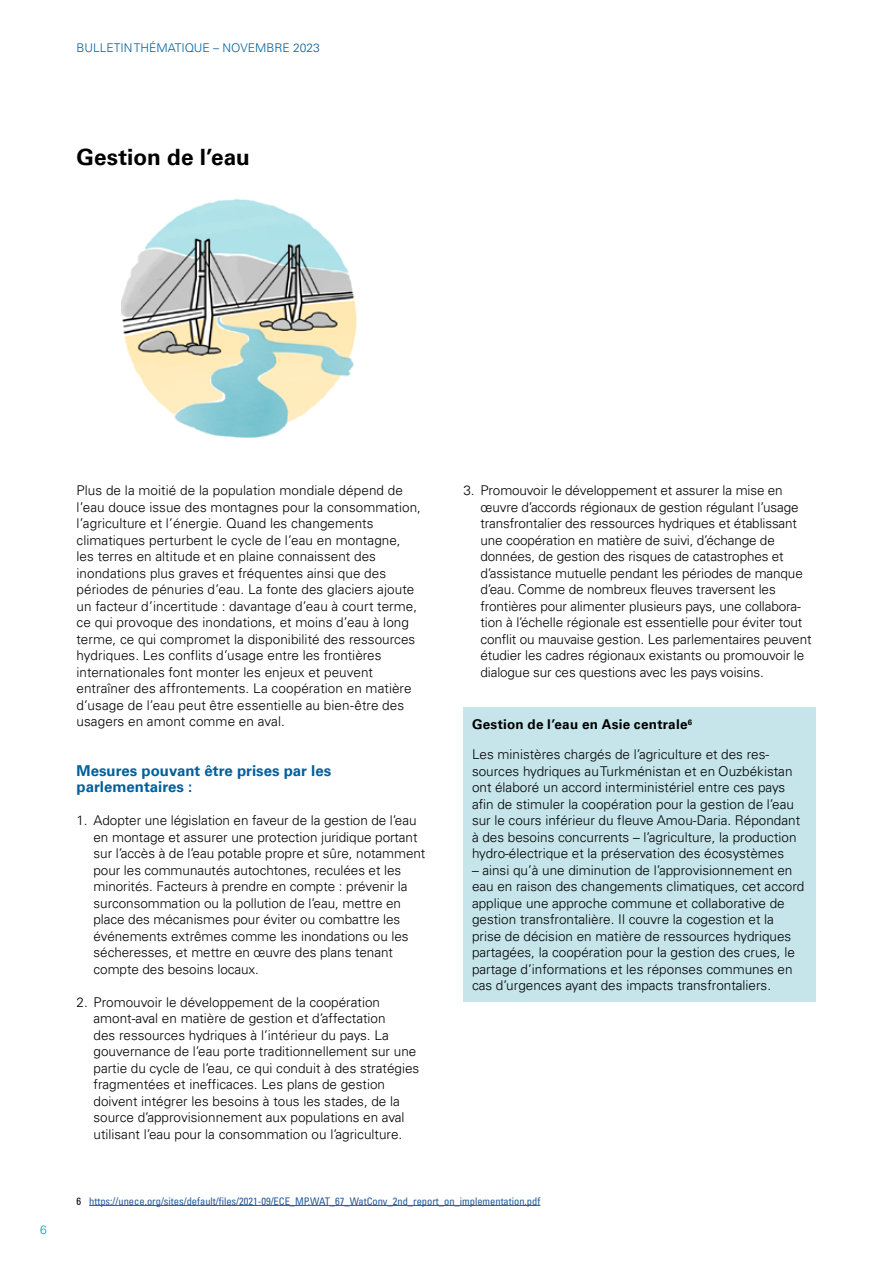
<style>
.page{position:relative;width:893px;height:1263px;background:#fff}
.page>*{position:absolute;margin:0;border:0;box-sizing:border-box;transform-origin:0 0}
.t1{font:700 22.5px "Univers";color:#000}
.t2{font:700 15px/16.5px "Univers";color:#005f9a}
.t3{font:300 13.5px/16.5px "Univers";color:#000}
.t4{font:700 13.5px "Univers";letter-spacing:.015em;color:#000}
.t5{font:300 12px "Univers";color:#005f9a}
.t6{font:300 12px "Univers";color:#00a4b7}
.t7{font:condensed 10.5px "Univers";color:#275b9b}
.s1{color:#000}
</style>
<div class="page">
<img style="left:121px;top:199px;width:236px;height:239px">
<div style="left:463px;top:708px;width:353px;height:29px;background:#c5e5eb"></div>
<div style="left:463px;top:724px;width:353px;height:30px;background:#c5e5eb"></div>
<div style="left:463px;top:741px;width:353px;height:260px;background:#c5e5eb"></div>
<hr style="left:89px;top:1205px;width:451px;height:1px;background:#275b9b">
<p class="t5" style="left:77px;top:40px;width:245px">BULLETIN THÉMATIQUE – NOVEMBRE 2023</p>
<h1 class="t1" style="left:77px;top:144px;width:175px">Gestion de l’eau</h1>
<p class="t6" style="left:40px;top:1222px;width:8px">6</p>
<p class="t3" style="left:77px;top:482px;width:346px">Plus de la moitié de la population mondiale dépend de l’eau douce issue des montagnes pour la consommation, l’agriculture et l’énergie. Quand les changements climatiques perturbent le cycle de l’eau en montagne, les terres en altitude et en plaine connaissent des inondations plus graves et fréquentes ainsi que des périodes de pénuries d’eau. La fonte des glaciers ajoute un facteur d’incertitude : davantage d’eau à court terme, ce qui provoque des inondations, et moins d’eau à long terme, ce qui compromet la disponibilité des ressources hydriques. Les conflits d’usage entre les frontières internationales font monter les enjeux et peuvent entraîner des affrontements. La coopération en matière d’usage de l’eau peut être essentielle au bien-être des usagers en amont comme en aval.</p>
<p class="t2" style="left:77px;top:762px;width:256px">Mesures pouvant être prises par les parlementaires :</p>
<p class="t3" style="left:94px;top:812px;width:333px;text-indent:-17px">1. Adopter une législation en faveur de la gestion de l’eau en montage et assurer une protection juridique portant sur l’accès à de l’eau potable propre et sûre, notamment pour les communautés autochtones, reculées et les minorités. Facteurs à prendre en compte : prévenir la surconsommation ou la pollution de l’eau, mettre en place des mécanismes pour éviter ou combattre les événements extrêmes comme les inondations ou les sécheresses, et mettre en œuvre des plans tenant compte des besoins locaux.</p>
<p class="t3" style="left:94px;top:993px;width:327px;text-indent:-17px">2. Promouvoir le développement de la coopération amont-aval en matière de gestion et d’affectation<br>des ressources hydriques à l’intérieur du pays. La gouvernance de l’eau porte traditionnellement sur une partie du cycle de l’eau, ce qui conduit à des stratégies fragmentées et inefficaces. Les plans de gestion doivent intégrer les besoins à tous les stades, de la source d’approvisionnement aux populations en aval utilisant l’eau pour la consommation ou l’agriculture.</p>
<p class="t3" style="left:480px;top:482px;width:333px;text-indent:-17px">3. Promouvoir le développement et assurer la mise en œuvre d’accords régionaux de gestion régulant l’usage transfrontalier des ressources hydriques et établissant une coopération en matière de suivi, d’échange de données, de gestion des risques de catastrophes et d’assistance mutuelle pendant les périodes de manque d’eau. Comme de nombreux fleuves traversent les frontières pour alimenter plusieurs pays, une collabora&shy;tion à l’échelle régionale est essentielle pour éviter tout conflit ou mauvaise gestion. Les parlementaires peuvent étudier les cadres régionaux existants ou promouvoir le dialogue sur ces questions avec les pays voisins.</p>
<p class="t4" style="left:472px;top:716px;width:222px">Gestion de l’eau en Asie centrale<sup>6</sup></p>
<p class="t3" style="left:472px;top:746px;width:330px">Les ministères chargés de l’agriculture et des res&shy;sources hydriques au Turkménistan et en Ouzbékistan ont élaboré un accord interministériel entre ces pays afin de stimuler la coopération pour la gestion de l’eau sur le cours inférieur du fleuve Amou-Daria. Répondant à des besoins concurrents – l’agriculture, la production hydro-électrique et la préservation des écosystèmes</p>
<p class="t3" style="left:472px;top:861px;width:334px">– ainsi qu’à une diminution de l’approvisionnement en eau en raison des changements climatiques, cet accord applique une approche commune et collaborative de gestion transfrontalière. Il couvre la cogestion et la prise de décision en matière de ressources hydriques partagées, la coopération pour la gestion des crues, le partage d’informations et les réponses communes en cas d’urgences ayant des impacts transfrontaliers.</p>
<p class="t7" style="left:77px;top:1194px;width:465px"><span class="s1">6</span> https://unece.org/sites/default/files/2021-09/ECE_MP.WAT_67_WatConv_2nd_report_on_implementation.pdf</p>
</div>
